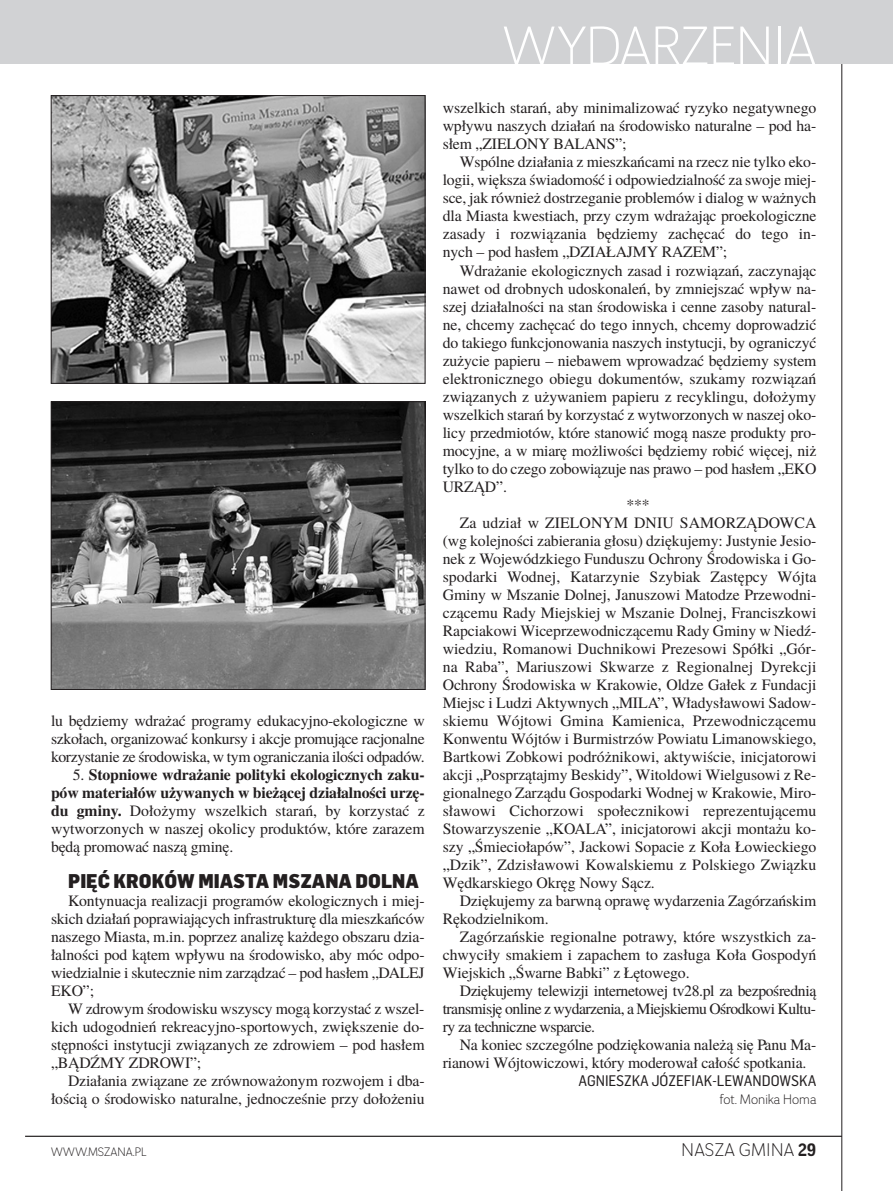
<style>
.page{position:relative;width:893px;height:1191px;background:#fff}
.page>*{position:absolute;margin:0;border:0;box-sizing:border-box;transform-origin:0 0}
.t1{font:54px "Negotiate Lt";color:#fff}
.t2{font:900 19.5px "Flama Semicondensed";color:#231f20}
.t3{font:18px "Negotiate Lt";letter-spacing:.025em;color:#231f20}
.t4{font:15.75px/18px "Te X Gyre Termes";letter-spacing:-.005em;color:#231f20;text-align:justify}
.t5{font:15.75px "Te X Gyre Termes";letter-spacing:-.035em;color:#231f20}
.t6{font:15.75px "Te X Gyre Termes";letter-spacing:-.025em;color:#231f20}
.t7{font:15px "Flama Semicondensed Basic";color:#231f20}
.t8{font:13.5px "Negotiate Lt";color:#231f20}
.t9{font:12px "Negotiate Lt";color:#231f20}
.s1{font-weight:700}
.s2{font-family:"Negotiate Rg";font-weight:700}
</style>
<div class="page">
<hr style="left:25px;top:1135px;width:817px;height:1px;background:#231f20">
<hr style="left:841px;top:0;width:1px;height:1191px;background:#231f20">
<div style="left:0;top:0;width:893px;height:64px;background:#d1d2d4"></div>
<img style="left:53px;top:97px;width:370px;height:284px">
<div style="left:51px;top:95px;width:374px;height:288px;border:1px solid #231f20"></div>
<img style="left:53px;top:403px;width:370px;height:284px">
<div style="left:51px;top:401px;width:374px;height:288px;border:1px solid #231f20"></div>
<p class="t4" style="left:51px;top:713px;width:375px">lu bę dzie my wdra żać pro gra my edu ka cyj no -eko lo gicz ne w szko łach, or ga ni zo wać kon kur sy i ak cje pro mu ją ce ra cjo nal ne ko rzy sta nie ze śro do wi ska, w tym ogra ni cza nia ilo ści od pa dów.</p>
<p class="t4" style="left:51px;top:767px;width:375px;text-indent:22px">5. <span class="s1">Stop nio we wdra ża nie po li ty ki eko lo gicz nych za ku - pów ma te ria łów uży wa nych w bie żą cej dzia łal no ści urzę - du gmi ny.</span> Do ło ży my wszel kich sta rań, by ko rzy stać z wy two rzo nych w na szej oko li cy pro duk tów, któ re za ra zem bę dą pro mo wać na szą gmi nę.</p>
<p class="t2" style="left:68px;top:873px;width:352px">PIĘĆ KROKÓW MIASTA MSZANA DOLNA</p>
<p class="t4" style="left:51px;top:893px;width:375px;text-indent:17px">Kon ty nu acja re ali za cji pro gra mów eko lo gicz nych i miej - skich dzia łań po pra wia ją cych in fra struk tu rę dla miesz kań ców na sze go Mia sta, m.in. po przez ana li zę każ de go ob sza ru dzia - łal no ści pod ką tem wpły wu na śro do wi sko, aby móc od po - wie dzial nie i sku tecz nie nim za rzą dzać – pod ha słem „DALEJ EKO”;</p>
<p class="t4" style="left:51px;top:1001px;width:375px;text-indent:17px">W zdro wym śro do wi sku wszy scy mo gą ko rzy stać z wszel - kich udo god nień re kre acyj no -spor to wych, zwięk sze nie do - stęp no ści in sty tu cji zwią za nych ze zdro wiem – pod ha słem „BĄDŹMY ZDROWI”;</p>
<p class="t4" style="left:51px;top:1073px;width:375px;text-align:right">Dzia ła nia zwią za ne ze zrów no wa żo nym roz wo jem i dba -<br>ło ścią o śro do wi sko na tu ral ne, jed no cze śnie przy do ło że niu</p>
<h1 class="t1" style="left:503px;top:25px;width:315px">WYDARZENIA</h1>
<p class="t4" style="left:443px;top:101px;width:375px">wszel kich sta rań, aby mi ni ma li zo wać ry zy ko ne ga tyw ne go wpły wu na szych dzia łań na śro do wi sko na tu ral ne – pod ha - słem „ZIELONY BALANS”;</p>
<p class="t4" style="left:443px;top:155px;width:375px;text-indent:17px">Wspól ne dzia ła nia z miesz kań ca mi na rzecz nie tyl ko eko - lo gii, więk sza świa do mość i od po wie dzial ność za swo je miej - sce, jak rów nież do strze ga nie pro ble mów i dia log w waż nych dla Mia sta kwe stiach, przy czym wdra ża jąc pro eko lo gicz ne za sa dy i roz wią za nia bę dzie my za chę cać do te go in - nych – pod ha słem „DZIAŁAJMY RAZEM”;</p>
<p class="t4" style="left:460px;top:263px;width:358px">Wdra ża nie eko lo gicz nych za sad i roz wią zań, za czy na jąc</p>
<p class="t4" style="left:443px;top:281px;width:375px">na wet od drob nych udo sko na leń, by zmniej szać wpływ na -</p>
<p class="t4" style="left:443px;top:299px;width:375px">szej dzia łal no ści na stan śro do wi ska i cen ne za so by na tu ral -</p>
<p class="t4" style="left:443px;top:317px;width:375px">ne, chce my za chę cać do te go in nych, chce my do pro wa dzić</p>
<p class="t4" style="left:443px;top:335px;width:375px">do ta kie go funk cjo no wa nia na szych in sty tu cji, by ogra ni czyć</p>
<p class="t4" style="left:443px;top:353px;width:375px">zu ży cie pa pie ru – nie ba wem wpro wa dzać bę dzie my sys tem</p>
<p class="t4" style="left:443px;top:371px;width:375px">elek tro nicz ne go obie gu do ku men tów, szu ka my roz wią zań</p>
<p class="t4" style="left:443px;top:389px;width:375px">zwią za nych z uży wa niem pa pie ru z re cy klin gu, do ło ży my</p>
<p class="t4" style="left:443px;top:407px;width:375px">wszel kich sta rań by ko rzy stać z wy two rzo nych w na szej oko -</p>
<p class="t4" style="left:443px;top:425px;width:375px">li cy przed mio tów, któ re sta no wić mo gą na sze pro duk ty pro -</p>
<p class="t4" style="left:443px;top:443px;width:375px">mo cyj ne, a w mia rę moż li wo ści bę dzie my ro bić wię cej, niż</p>
<p class="t4" style="left:443px;top:461px;width:375px">tyl ko to do cze go zo bo wią zu je nas pra wo – pod ha słem „EKO</p>
<p class="t4" style="left:443px;top:479px;width:66px">URZĄD”.</p>
<p class="t4" style="left:626px;top:497px;width:25px">***</p>
<p class="t4" style="left:460px;top:515px;width:358px">Za udział w ZIELONYM DNIU SAMORZĄDOWCA</p>
<p class="t4" style="left:443px;top:533px;width:375px">(wg ko lej no ści za bie ra nia gło su) dzię ku je my: Ju sty nie Je sio -</p>
<p class="t4" style="left:443px;top:551px;width:375px">nek z Wo je wódz kie go Fun du szu Ochro ny Śro do wi ska i Go -</p>
<p class="t4" style="left:443px;top:569px;width:375px">spo dar ki Wod nej, Ka ta rzy nie Szy biak Za stęp cy Wój ta</p>
<p class="t4" style="left:443px;top:587px;width:375px">Gmi ny w Msza nie Dol nej, Ja nu szo wi Ma to dze Prze wod ni -</p>
<p class="t4" style="left:443px;top:605px;width:375px">czą ce mu Ra dy Miej skiej w Msza nie Dol nej, Fran cisz ko wi</p>
<p class="t4" style="left:443px;top:623px;width:375px">Rap cia ko wi Wi ce prze wod ni czą ce mu Ra dy Gmi ny w Niedź -</p>
<p class="t4" style="left:443px;top:641px;width:375px">wie dziu, Ro ma no wi Duch ni ko wi Pre ze so wi Spół ki „Gór -</p>
<p class="t4" style="left:443px;top:659px;width:375px">na Ra ba”, Ma riu szo wi Skwa rze z Re gio nal nej Dy rek cji</p>
<p class="t4" style="left:443px;top:677px;width:375px">Ochro ny Śro do wi ska w Kra ko wie, Ol dze Ga łek z Fun da cji</p>
<p class="t4" style="left:443px;top:695px;width:375px">Miejsc i Lu dzi Ak tyw nych „MILA”, Wła dy sła wo wi Sa dow -</p>
<p class="t4" style="left:443px;top:713px;width:375px">skie mu Wój to wi Gmi na Ka mie ni ca, Prze wod ni czą ce mu</p>
<p class="t4" style="left:443px;top:731px;width:375px">Kon wen tu Wój tów i Bur mi strzów Po wia tu Li ma now skie go,</p>
<p class="t4" style="left:443px;top:749px;width:375px">Bart ko wi Zob ko wi po dróż ni ko wi, ak ty wi ście, ini cja to ro wi</p>
<p class="t4" style="left:443px;top:767px;width:375px">ak cji „Po sprzą taj my Be ski dy”, Wi tol do wi Wiel gu so wi z Re -</p>
<p class="t4" style="left:443px;top:785px;width:375px">gio nal ne go Za rzą du Go spo dar ki Wod nej w Kra ko wie, Mi ro -</p>
<p class="t4" style="left:443px;top:803px;width:375px">sła wo wi Ci cho rzo wi spo łecz ni ko wi re pre zen tu ją ce mu</p>
<p class="t4" style="left:443px;top:821px;width:375px">Sto wa rzy sze nie „KOALA”, ini cja to ro wi ak cji mon ta żu ko -</p>
<p class="t4" style="left:443px;top:839px;width:375px">szy „Śmie cio ła pów”, Jac ko wi So pa cie z Ko ła Ło wiec kie go</p>
<p class="t4" style="left:443px;top:857px;width:375px">„Dzik”, Zdzi sła wo wi Ko wal skie mu z Pol skie go Związ ku</p>
<p class="t4" style="left:443px;top:875px;width:214px">Węd kar skie go Okręg No wy Sącz.</p>
<p class="t4" style="left:460px;top:893px;width:358px">Dzię ku je my za barw ną opra wę wy da rze nia Za gó rzań skim</p>
<p class="t4" style="left:443px;top:911px;width:107px">Rę ko dziel ni kom.</p>
<p class="t4" style="left:460px;top:929px;width:358px">Za gó rzań skie re gio nal ne po tra wy, któ re wszyst kich za -</p>
<p class="t4" style="left:443px;top:947px;width:375px">chwy ci ły sma kiem i za pa chem to za słu ga Ko ła Go spo dyń</p>
<p class="t4" style="left:443px;top:965px;width:248px">Wiej skich „Śwar ne Bab ki” z Łę to we go.</p>
<p class="t6" style="left:460px;top:985px;width:358px">Dzię ku je my te le wi zji in ter ne to wej tv28.pl za bez po śred nią</p>
<p class="t5" style="left:443px;top:1003px;width:375px">trans mi sję on li ne z wy da rze nia, a Miej skie mu Ośrod ko wi Kul tu -</p>
<p class="t5" style="left:443px;top:1021px;width:154px">ry za tech nicz ne wspar cie.</p>
<p class="t4" style="left:460px;top:1037px;width:358px">Na ko niec szcze gól ne po dzię ko wa nia na le żą się Pa nu Ma -</p>
<p class="t4" style="left:443px;top:1055px;width:365px">ria no wi Wój to wi czo wi, któ ry mo de ro wał ca łość spo tka nia.</p>
<p class="t7" style="left:578px;top:1075px;width:240px">AGNIESZ KA JÓ ZE FIAK -LE WAN DOW SKA</p>
<p class="t8" style="left:720px;top:1093px;width:98px">fot. Mo ni ka Ho ma</p>
<p class="t9" style="left:51px;top:1146px;width:97px">WWW.MSZANA.PL</p>
<p class="t3" style="left:681px;top:1142px;width:136px">NASZA GMINA <span class="s2">29</span></p>
</div>
